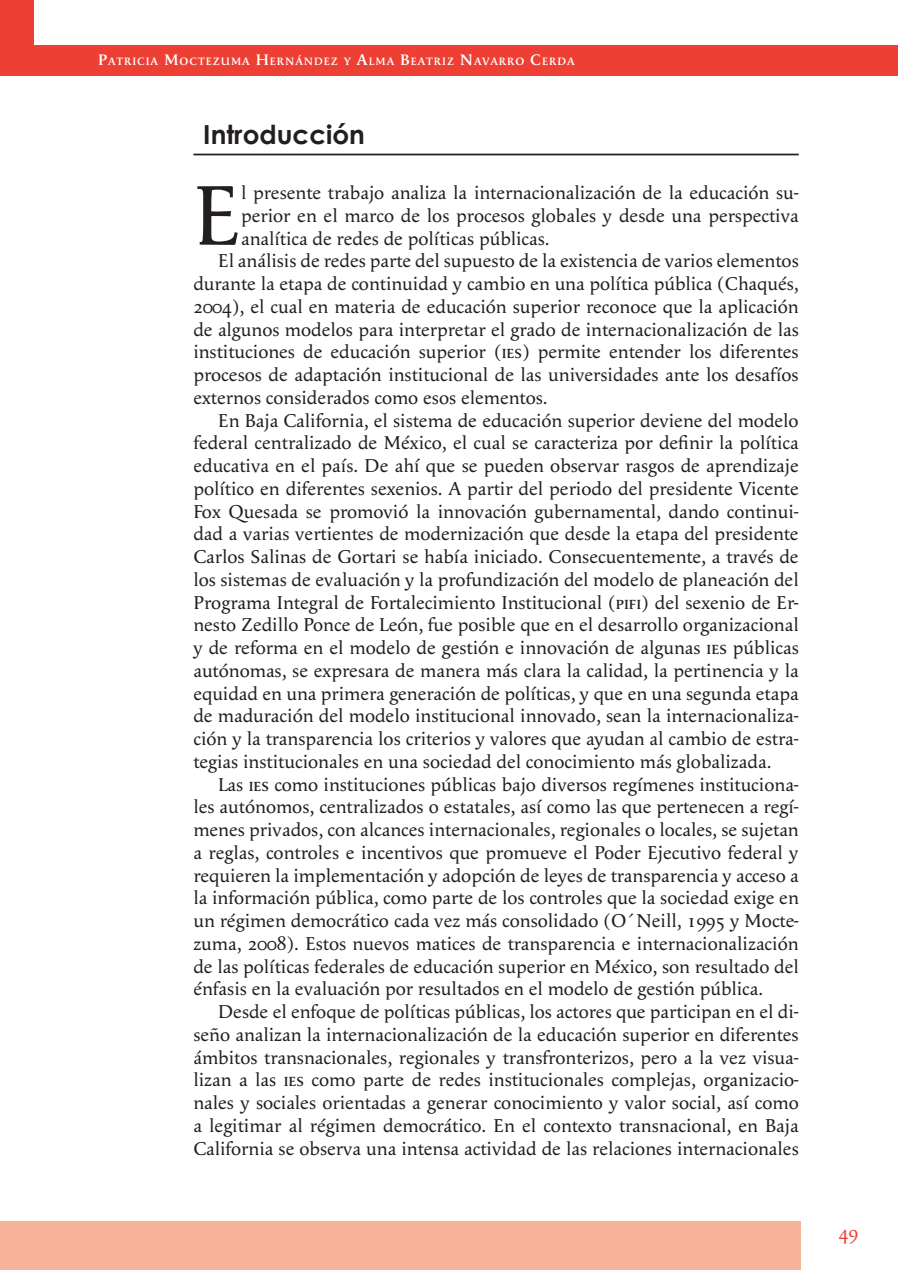
<style>
.page{position:relative;width:898px;height:1270px;background:#fff}
.page>*{position:absolute;margin:0;border:0;box-sizing:border-box;transform-origin:0 0}
.SIN_SANGRIA{font:87.5px "Apolline";color:#231f20}
.TITULO-IZQ{font:700 26.25px "Century Gothic";color:#231f20}
.SIN_SANGRIA-2{font:19.25px/22.8px "Apolline";color:#231f20;text-align:justify}
.t1{font:19.25px "Apolline";color:#ee3f34}
.AUTOR-ENCABEZADO{font:600 11.03px "Apolline";letter-spacing:.085em;color:#fff}
.s1{font-size:15.75px}
.s2{font-family:"Apolline Regular SC"}
</style>
<div class="page">
<div style="left:0;top:0;width:33px;height:75px;background:#ee3f34"></div>
<hr style="left:193px;top:154px;width:606px;height:1px;background:#231f20">
<div style="left:0;top:1222px;width:801px;height:48px;background:#f9b29a"></div>
<div style="left:33px;top:45px;width:865px;height:30px;background:#ee3f34"></div>
<p class="AUTOR-ENCABEZADO" style="left:98px;top:55px;width:478px"><span class="s1">P</span>ATRICIA <span class="s1">M</span>OCTEZUMA <span class="s1">H</span>ERNÁNDEZ Y <span class="s1">A</span>LMA <span class="s1">B</span>EATRIZ <span class="s1">N</span> AVARRO <span class="s1">C</span>ERDA</p>
<p class="TITULO-IZQ" style="left:203px;top:118px;width:163px">Introducción</p>
<p class="SIN_SANGRIA" style="left:193px;top:164px;width:49px">E</p>
<p class="SIN_SANGRIA-2" style="left:241px;top:181px;width:559px">l presente trabajo analiza la internacionalización de la educación su&shy;perior en el marco de los procesos globales y desde una perspectiva analítica de redes de políticas públicas.</p>
<p class="SIN_SANGRIA-2" style="left:193px;top:250px;width:607px;text-indent:25px">El análisis de redes parte del supuesto de la existencia de varios elementos durante la etapa de continuidad y cambio en una política pública (Chaqués, 2004), el cual en materia de educación superior reconoce que la aplicación de algunos modelos para interpretar el grado de internacionalización de las instituciones de educación superior (<span class="s2">ies</span>) permite entender los diferentes procesos de adaptación institucional de las universidades ante los desafíos externos considerados como esos elementos.</p>
<p class="SIN_SANGRIA-2" style="left:193px;top:409px;width:607px;text-indent:25px">En Baja California, el sistema de educación superior deviene del modelo federal centralizado de México, el cual se caracteriza por definir la política educativa en el país. De ahí que se pueden observar rasgos de aprendizaje político en diferentes sexenios. A partir del periodo del presidente Vicente Fox Quesada se promovió la innovación gubernamental, dando continui&shy;dad a varias vertientes de modernización que desde la etapa del presidente Carlos Salinas de Gortari se había iniciado. Consecuentemente, a través de los sistemas de evaluación y la profundización del modelo de planeación del Programa Integral de Fortalecimiento Institucional (<span class="s2">pifi</span>) del sexenio de Er&shy;nesto Zedillo Ponce de León, fue posible que en el desarrollo organizacional y de reforma en el modelo de gestión e innovación de algunas <span class="s2">ies</span> públicas autónomas, se expresara de manera más clara la calidad, la pertinencia y la equidad en una primera generación de políticas, y que en una segunda etapa de maduración del modelo institucional innovado, sean la internacionaliza&shy;ción y la transparencia los criterios y valores que ayudan al cambio de estra&shy;tegias institucionales en una sociedad del conocimiento más globalizada.</p>
<p class="SIN_SANGRIA-2" style="left:193px;top:773px;width:607px;text-indent:25px">Las <span class="s2">ies</span> como instituciones públicas bajo diversos regímenes instituciona&shy;les autónomos, centralizados o estatales, así como las que pertenecen a regí&shy;menes privados, con alcances internacionales, regionales o locales, se sujetan a reglas, controles e incentivos que promueve el Poder Ejecutivo federal y requieren la implementación y adopción de leyes de transparencia y acceso a la información pública, como parte de los controles que la sociedad exige en un régimen democrático cada vez más consolidado (O´Neill, 1995 y Mocte&shy;zuma, 2008). Estos nuevos matices de transparencia e internacionalización de las políticas federales de educación superior en México, son resultado del énfasis en la evaluación por resultados en el modelo de gestión pública.</p>
<p class="SIN_SANGRIA-2" style="left:193px;top:1000px;width:607px;text-indent:25px">Desde el enfoque de políticas públicas, los actores que participan en el di&shy;seño analizan la internacionalización de la educación superior en diferentes ámbitos transnacionales, regionales y transfronterizos, pero a la vez visua&shy;lizan a las <span class="s2">ies</span> como parte de redes institucionales complejas, organizacio&shy;nales y sociales orientadas a generar conocimiento y valor social, así como a legitimar al régimen democrático. En el contexto transnacional, en Baja California se observa una intensa actividad de las relaciones internacionales</p>
<p class="t1" style="left:839px;top:1221px;width:21px">49</p>
</div>
